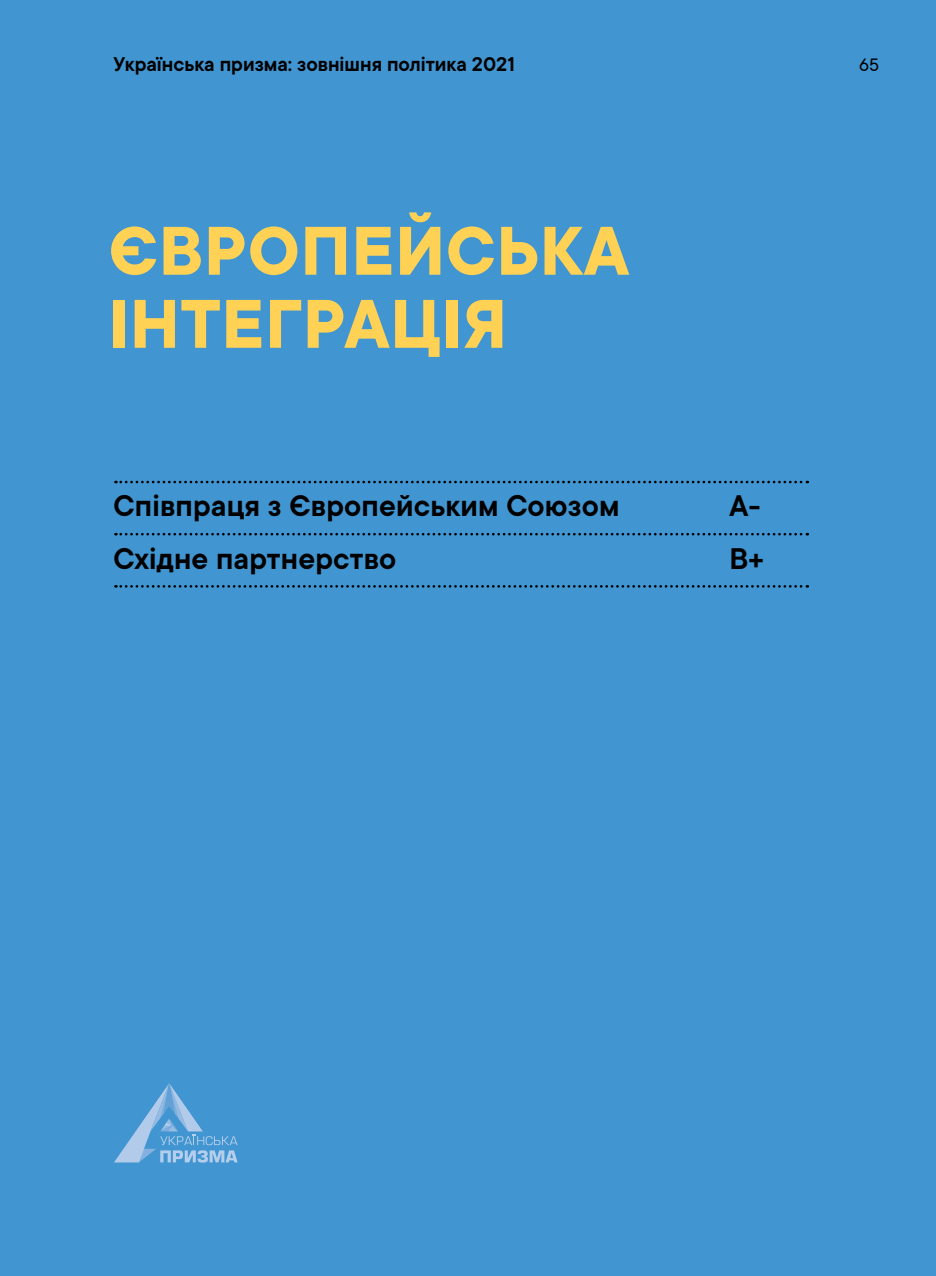
<style>
.page{position:relative;width:936px;height:1276px;background:#fff}
.page>*{position:absolute;margin:0;border:0;box-sizing:border-box;transform-origin:0 0}
.t1{font:700 76px/73px "TT Commons";letter-spacing:.015em;color:#ffd155}
.t2{font:600 33px "TT Commons";letter-spacing:.005em;color:#000}
.t3{font:600 22px "TT Commons";color:#000}
.t4{font:20px "TT Commons";color:#000}
</style>
<div class="page">
<div style="left:0;top:0;width:935px;height:1276px;background:#4195d1"></div>
<svg style="left:115px;top:585px;width:692px;height:2px"></svg>
<svg style="left:115px;top:481px;width:692px;height:2px"></svg>
<svg style="left:115px;top:533px;width:692px;height:2px"></svg>
<svg style="left:114px;top:1083px;width:123px;height:79px"></svg>
<p class="t3" style="left:113px;top:52px;width:403px">Українська призма: зовнішня політика 2021</p>
<p class="t4" style="left:859px;top:54px;width:22px">65</p>
<h1 class="t1" style="left:109px;top:216px;width:521px">ЄВРОПЕЙСЬКА<br>ІНТЕГРАЦІЯ</h1>
<p class="t2" style="left:113px;top:488px;width:507px">Співпраця з Європейським Союзом</p>
<p class="t2" style="left:729px;top:488px;width:33px">A-</p>
<p class="t2" style="left:113px;top:540px;width:284px">Східне партнерство</p>
<p class="t2" style="left:729px;top:540px;width:36px">B+</p>
</div>
